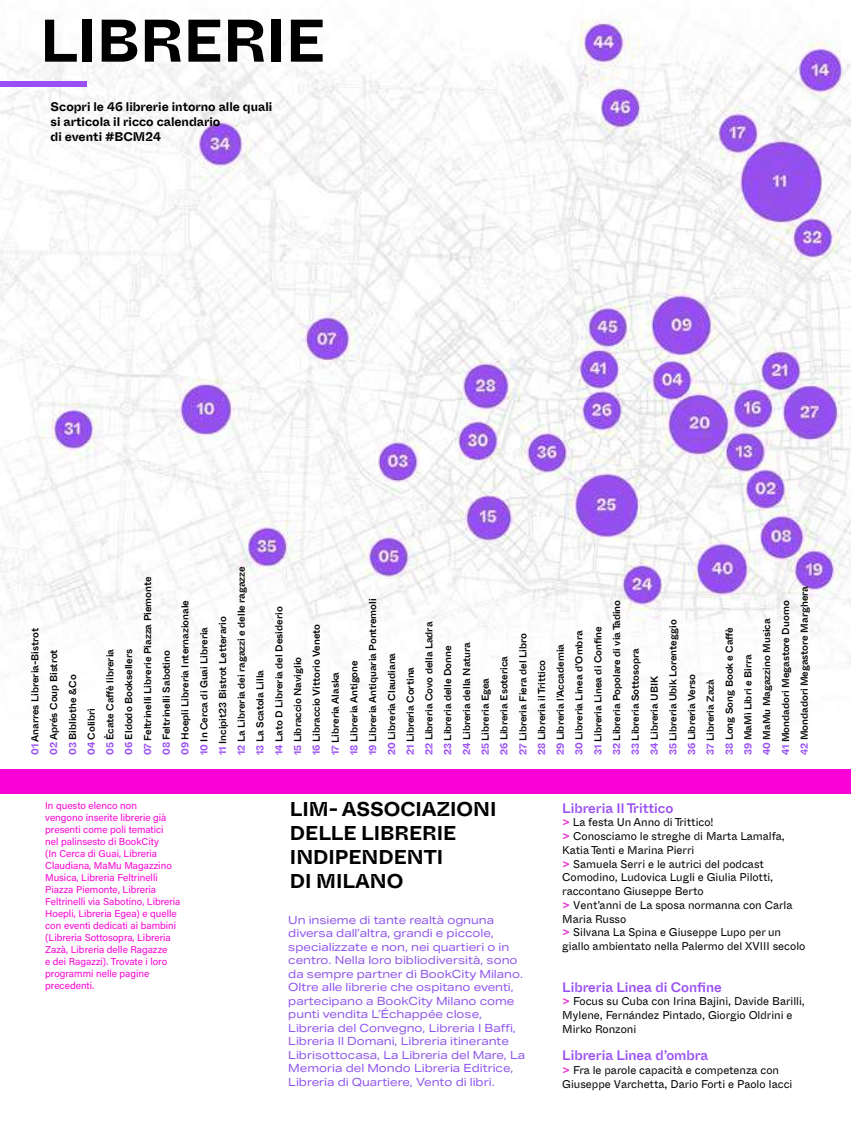
<style>
.page{position:relative;width:851px;height:1134px;background:#fff}
.page>*{position:absolute;margin:0;border:0;box-sizing:border-box;transform-origin:0 0}
.t1{font:700 60px "Whyte Inktrap";color:#000}
.t2{font:700 20px/24px "Whyte Inktrap";color:#000}
.t3{font:500 13.75px "Whyte Inktrap";color:#994ff2}
.t4{font:700 12.5px/15px "Whyte Inktrap";color:#000}
.t5{font:11.25px/13.8px "Whyte Inktrap";color:#000}
.t6{font:11.25px/13.5px "Aktiv Grotesk Ex";color:#8f54eb}
.t7{font:11.25px "Whyte Inktrap";color:#000}
.t8{font:500 10px/18.8px "Whyte Inktrap";color:#000}
.t9{font:10px/12px "Acumin Variable Concept";color:#fa03d6}
.s1{font-family:"Aktiv Grotesk Ex";font-weight:800;color:#e833d1}
.s2{font-weight:700;color:#994ff2}
.s3{color:#994ff2}
.s4{font-family:"Aktiv Grotesk Ex";font-weight:600;color:#e833d1}
</style>
<div class="page">
<div style="left:0;top:769px;width:850px;height:24px;background:#fa03d6"></div>
<img style="left:0;top:19px;width:850px;height:640px">
<div style="left:0;top:82px;width:87px;height:5px;background:#994ff2"></div>
<p class="t7" style="left:45px;top:13px;width:137px"><span class="s1">36</span> AMICI DI BOOKCITY</p>
<h1 class="t1" style="left:40px;top:-6px;width:287px">LIBRERIE</h1>
<p class="t4" style="left:51px;top:99px;width:223px">Scopri le 46 librerie intorno alle quali si articola il ricco calendario<br>di eventi #BCM24</p>
<p class="t8" style="left:25px;top:755px;width:190px;rotate:-90deg"><span class="s2">01</span> Anarres Libreria-Bistrot<br><span class="s2">02</span> Aprés Coup Bistrot<br><span class="s2">03</span> Bibliothe &amp;Co<br><span class="s2">04</span> Colibrì<br><span class="s2">05</span> Ècate Caffè libreria<br><span class="s2">06</span> Eldodo Booksellers<br><span class="s2">07</span> Feltrinelli Librerie Piazza Piemonte<br><span class="s2">08</span> Feltrinelli Sabotino<br><span class="s2">09</span> Hoepli Libreria Internazionale<br><span class="s2">10</span> In Cerca di Guai Libreria<br><span class="s2">11</span> Incipit23 Bistrot Letterario<br><span class="s2">12</span> La Libreria dei ragazzi e delle ragazze<br><span class="s2">13</span> La Scatola Lilla<br><span class="s2">14</span> Lato D Libreria del Desiderio<br><span class="s2">15</span> Libraccio Naviglio<br><span class="s2">16</span> Libraccio Vittorio Veneto<br><span class="s2">17</span> Libreria Alaska<br><span class="s2">18</span> Libreria Antigone<br><span class="s2">19</span> Libreria Antiquaria Pontremoli<br><span class="s2">20</span> Libreria Claudiana<br><span class="s2">21</span> Libreria Cortina<br><span class="s2">22</span> Libreria Covo della Ladra<br><span class="s2">23</span> Libreria delle Donne<br><span class="s2">24</span> Libreria della Natura<br><span class="s2">25</span> Libreria Egea<br><span class="s2">26</span> Libreria Esoterica<br><span class="s2">27</span> Libreria Fiera del Libro<br><span class="s2">28</span> Libreria il Trittico<br><span class="s2">29</span> Libreria l’Accademia<br><span class="s2">30</span> Libreria Linea d’Ombra<br><span class="s2">31</span> Libreria Linea di Confine<br><span class="s2">32</span> Libreria Popolare di via Tadino<br><span class="s2">33</span> Libreria Sottosopra<br><span class="s2">34</span> Libreria UBIK<br><span class="s2">35</span> Libreria Ubik Lorenteggio<br><span class="s2">36</span> Libreria Verso<br><span class="s2">37</span> Libreria Zazà<br><span class="s2">38</span> Long Song Book e Caffè<br><span class="s2">39</span> MaMì Libri e Birra<br><span class="s2">40</span> MaMu Magazzino Musica<br><span class="s2">41</span> Mondadori Megastore Duomo<br><span class="s3">4</span><span class="s2">2</span> Mondadori Megastore Marghera</p>
<p class="t9" style="left:45px;top:799px;width:137px">In questo elenco non<br>vengono inserite librerie già presenti come poli tematici<br>nel palinsesto di BookCity<br>(In Cerca di Guai, Libreria<br>Claudiana, MaMu Magazzino<br>Musica, Libreria Feltrinelli<br>Piazza Piemonte, Libreria<br>Feltrinelli via Sabotino, Libreria<br>Hoepli, Libreria Egea) e quelle con eventi dedicati ai bambini (Libreria Sottosopra, Libreria<br>Zazà, Libreria delle Ragazze<br>e dei Ragazzi). Trovate i loro programmi nelle pagine precedenti.</p>
<h2 class="t2" style="left:290px;top:796px;width:208px">LIM- ASSOCIAZIONI<br>DELLE LIBRERIE<br>INDIPENDENTI<br>DI MILANO</h2>
<p class="t6" style="left:288px;top:913px;width:238px">Un insieme di tante realtà ognuna diversa dall’altra, grandi e piccole, specializzate e non, nei quartieri o in centro. Nella loro bibliodiversità, sono da sempre partner di BookCity Milano.<br>Oltre alle librerie che ospitano eventi, partecipano a BookCity Milano come punti vendita L’Échappée close, Libreria del Convegno, Libreria I Baffi, Libreria Il Domani, Libreria itinerante Librisottocasa, La Libreria del Mare, La Memoria del Mondo Libreria Editrice, Libreria di Quartiere, Vento di libri.</p>
<h3 class="t3" style="left:562px;top:797px;width:113px">Libreria Il Trittico</h3>
<p class="t5" style="left:562px;top:815px;width:244px"><span class="s4">&gt;</span> La festa Un Anno di Trittico!<br><span class="s4">&gt;</span> Conosciamo le streghe di Marta Lamalfa, Katia Tenti e Marina Pierri<br><span class="s4">&gt;</span> Samuela Serri e le autrici del podcast Comodino, Ludovica Lugli e Giulia Pilotti, raccontano Giuseppe Berto<br><span class="s4">&gt;</span> Vent’anni de La sposa normanna con Carla Maria Russo<br><span class="s4">&gt;</span> Silvana La Spina e Giuseppe Lupo per un giallo ambientato nella Palermo del XVIII secolo</p>
<h3 class="t3" style="left:562px;top:976px;width:161px">Libreria Linea di Confine</h3>
<p class="t5" style="left:562px;top:994px;width:244px"><span class="s4">&gt;</span> Focus su Cuba con Irina Bajini, Davide Barilli,<br>Mylene, Fernández Pintado, Giorgio Oldrini e<br>Mirko Ronzoni</p>
<h3 class="t3" style="left:562px;top:1045px;width:147px">Libreria Linea d’ombra</h3>
<p class="t5" style="left:562px;top:1062px;width:231px"><span class="s4">&gt;</span> Fra le parole capacità e competenza con<br>Giuseppe Varchetta, Dario Forti e Paolo Iacci</p>
</div>
